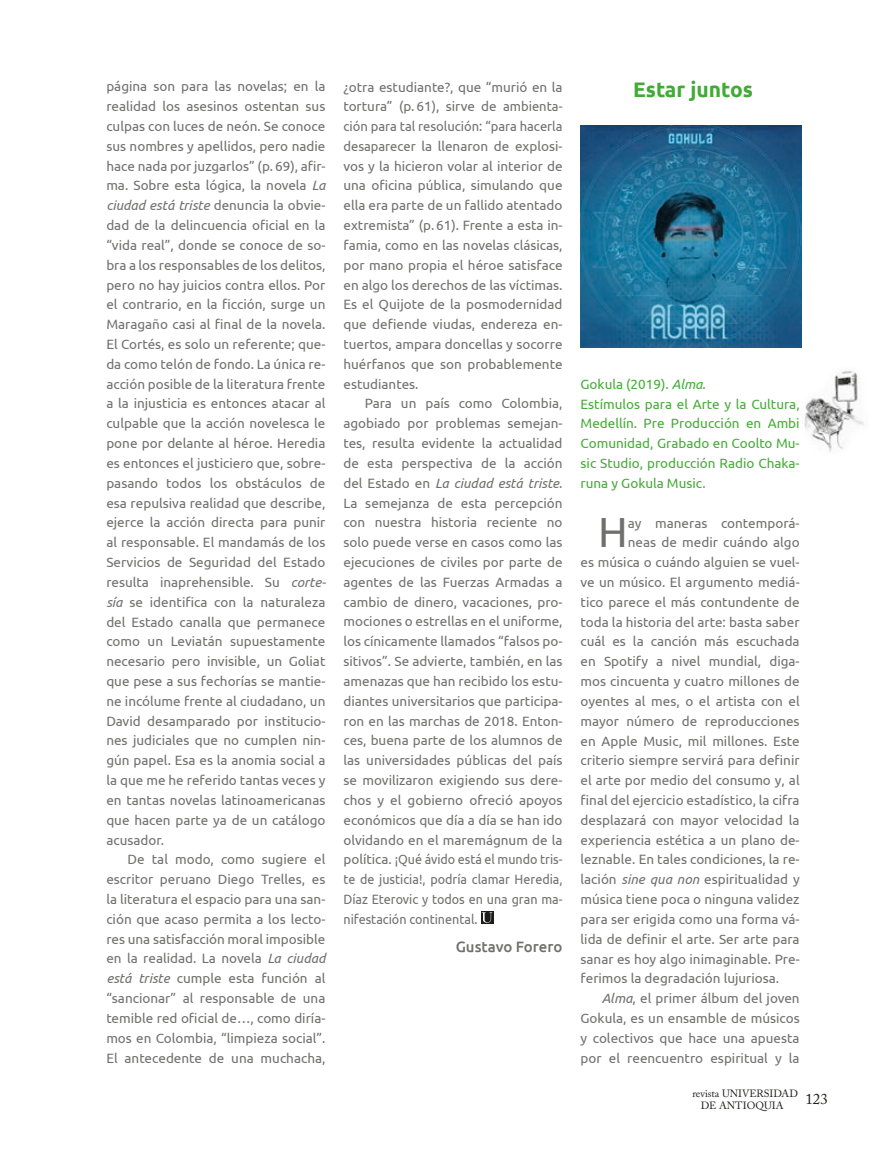
<style>
.page{position:relative;width:872px;height:1149px;background:#fff}
.page>*{position:absolute;margin:0;border:0;box-sizing:border-box;transform-origin:0 0}
.t1{font:42px "Ubuntu";color:#70706f}
.t2{font:700 21px "Ubuntu";color:#41ab35}
.t3{font:500 15px "Ubuntu";color:#70706f}
.t4{font:15px "Adobe Caslon Pro";color:#1d1d1b}
.t5{font:13.5px/19.8px "Ubuntu";color:#70706f;text-align:justify}
.t6{font:13.5px/19.8px "Ubuntu";color:#45ac37}
.t7{font:10.5px/12.6px "Adobe Caslon Pro";color:#1d1d1b;text-align:center}
.s1{font-style:italic}
.s2{color:#44ac39}
</style>
<div class="page">
<img style="left:580px;top:125px;width:221px;height:222px">
<img style="left:802px;top:371px;width:62px;height:81px">
<svg style="left:481px;top:911px;width:12px;height:12px"></svg>
<svg style="left:481px;top:911px;width:11px;height:11px"></svg>
<p class="t5" style="left:106px;top:76px;width:221px">página son para las novelas; en la realidad los asesinos ostentan sus culpas con luces de neón. Se conoce sus nombres y apellidos, pero nadie hace nada por juzgarlos” (p. 69), afir&shy;ma. Sobre esta lógica, la novela <span class="s1">La ciudad está triste</span> denuncia la obvie&shy;dad de la delincuencia oficial en la “vida real”, donde se conoce de so&shy;bra a los responsables de los delitos, pero no hay juicios contra ellos. Por el contrario, en la ficción, surge un Maragaño casi al final de la novela.<br>El Cortés, es solo un referente; que&shy;da como telón de fondo. La única re&shy;acción posible de la literatura frente a la injusticia es entonces atacar al culpable que la acción novelesca le pone por delante al héroe. Heredia es entonces el justiciero que, sobre&shy;pasando todos los obstáculos de esa repulsiva realidad que describe, ejerce la acción directa para punir al responsable. El mandamás de los Servicios de Seguridad del Estado resulta inaprehensible. Su <span class="s1">corte&shy;sía</span> se identifica con la naturaleza del Estado canalla que permanece como un Leviatán supuestamente necesario pero invisible, un Goliat que pese a sus fechorías se mantie&shy;ne incólume frente al ciudadano, un David desamparado por institucio&shy;nes judiciales que no cumplen nin&shy;gún papel. Esa es la anomia social a la que me he referido tantas veces y en tantas novelas latinoamericanas que hacen parte ya de un catálogo acusador.</p>
<p class="t5" style="left:106px;top:849px;width:221px;text-indent:21px">De tal modo, como sugiere el escritor peruano Diego Trelles, es la literatura el espacio para una san&shy;ción que acaso permita a los lecto&shy;res una satisfacción moral imposible en la realidad. La novela <span class="s1">La ciudad está triste</span> cumple esta función al “sancionar” al responsable de una temible red oficial de…, como diría&shy;mos en Colombia, “limpieza social”.<br>El antecedente de una muchacha,</p>
<p class="t5" style="left:343px;top:76px;width:221px">¿otra estudiante?, que “murió en la tortura” (p. 61), sirve de ambienta&shy;ción para tal resolución: “para hacerla desaparecer la llenaron de explosi&shy;vos y la hicieron volar al interior de una oficina pública, simulando que ella era parte de un fallido atentado extremista” (p. 61). Frente a esta in&shy;famia, como en las novelas clásicas, por mano propia el héroe satisface en algo los derechos de las víctimas.<br>Es el Quijote de la posmodernidad que defiende viudas, endereza en&shy;tuertos, ampara doncellas y socorre huérfanos que son probablemente estudiantes.</p>
<p class="t5" style="left:343px;top:393px;width:221px;text-indent:21px">Para un país como Colombia, agobiado por problemas semejan&shy;tes, resulta evidente la actualidad de esta perspectiva de la acción del Estado en <span class="s1">La ciudad está triste</span>.<br>La semejanza de esta percepción con nuestra historia reciente no solo puede verse en casos como las ejecuciones de civiles por parte de agentes de las Fuerzas Armadas a cambio de dinero, vacaciones, pro&shy;mociones o estrellas en el uniforme, los cínicamente llamados “falsos po&shy;sitivos”. Se advierte, también, en las amenazas que han recibido los estu&shy;diantes universitarios que participa&shy;ron en las marchas de 2018. Enton&shy;ces, buena parte de los alumnos de las universidades públicas del país se movilizaron exigiendo sus dere&shy;chos y el gobierno ofreció apoyos económicos que día a día se han ido olvidando en el maremágnum de la política. ¡Qué ávido está el mundo tris&shy;te de justicia!, podría clamar Heredia, Díaz Eterovic y todos en una gran ma&shy;nifestación continental.</p>
<p class="t3" style="left:456px;top:936px;width:108px">Gustavo Forero</p>
<h2 class="t2" style="left:633px;top:77px;width:121px">Estar juntos</h2>
<p class="t6" style="left:580px;top:373px;width:221px">Gokula (2019). <span class="s1">Alma</span>.<br>Estímulos para el Arte y la Cultura,<br>Medellín. Pre Producción en Ambi<br>Comunidad, Grabado en Coolto Mu&shy;sic Studio, producción Radio Chaka&shy;runa y Gokula Music<span class="s2">.</span></p>
<h1 class="t1" style="left:598px;top:506px;width:31px">H</h1>
<p class="t5" style="left:628px;top:512px;width:173px">ay maneras contemporá-</p>
<p class="t5" style="left:628px;top:532px;width:173px">neas de medir cuándo algo</p>
<p class="t5" style="left:580px;top:552px;width:221px">es música o cuándo alguien se vuel-</p>
<p class="t5" style="left:580px;top:571px;width:221px">ve un músico. El argumento mediá-</p>
<p class="t5" style="left:580px;top:591px;width:221px">tico parece el más contundente de</p>
<p class="t5" style="left:580px;top:611px;width:221px">toda la historia del arte: basta saber</p>
<p class="t5" style="left:580px;top:631px;width:221px">cuál es la canción más escuchada</p>
<p class="t5" style="left:580px;top:651px;width:221px">en Spotify a nivel mundial, diga-</p>
<p class="t5" style="left:580px;top:670px;width:221px">mos cincuenta y cuatro millones de</p>
<p class="t5" style="left:580px;top:690px;width:221px">oyentes al mes, o el artista con el</p>
<p class="t5" style="left:580px;top:710px;width:221px">mayor número de reproducciones</p>
<p class="t5" style="left:580px;top:730px;width:221px">en Apple Music, mil millones. Este</p>
<p class="t5" style="left:580px;top:750px;width:221px">criterio siempre servirá para definir</p>
<p class="t5" style="left:580px;top:769px;width:221px">el arte por medio del consumo y, al</p>
<p class="t5" style="left:580px;top:789px;width:221px">final del ejercicio estadístico, la cifra</p>
<p class="t5" style="left:580px;top:809px;width:221px">desplazará con mayor velocidad la</p>
<p class="t5" style="left:580px;top:829px;width:221px">experiencia estética a un plano de-</p>
<p class="t5" style="left:580px;top:849px;width:221px">leznable. En tales condiciones, la re-</p>
<p class="t5" style="left:580px;top:868px;width:221px">lación <span class="s1">sine qua non</span> espiritualidad y</p>
<p class="t5" style="left:580px;top:888px;width:221px">música tiene poca o ninguna validez</p>
<p class="t5" style="left:580px;top:908px;width:221px">para ser erigida como una forma vá-</p>
<p class="t5" style="left:580px;top:928px;width:221px">lida de definir el arte. Ser arte para</p>
<p class="t5" style="left:580px;top:948px;width:221px">sanar es hoy algo inimaginable. Pre-</p>
<p class="t5" style="left:580px;top:967px;width:200px">ferimos la degradación lujuriosa.</p>
<p class="t5" style="left:602px;top:987px;width:199px"><span class="s1">Alma</span>, el primer álbum del joven</p>
<p class="t5" style="left:580px;top:1007px;width:221px">Gokula, es un ensamble de músicos</p>
<p class="t5" style="left:580px;top:1027px;width:221px">y colectivos que hace una apuesta</p>
<p class="t5" style="left:580px;top:1047px;width:221px">por el reencuentro espiritual y la</p>
<p class="t7" style="left:692px;top:1086px;width:107px">revista UNIVERSIDAD<br>DE ANTIOQUIA</p>
<p class="t4" style="left:805px;top:1090px;width:24px">123</p>
</div>
